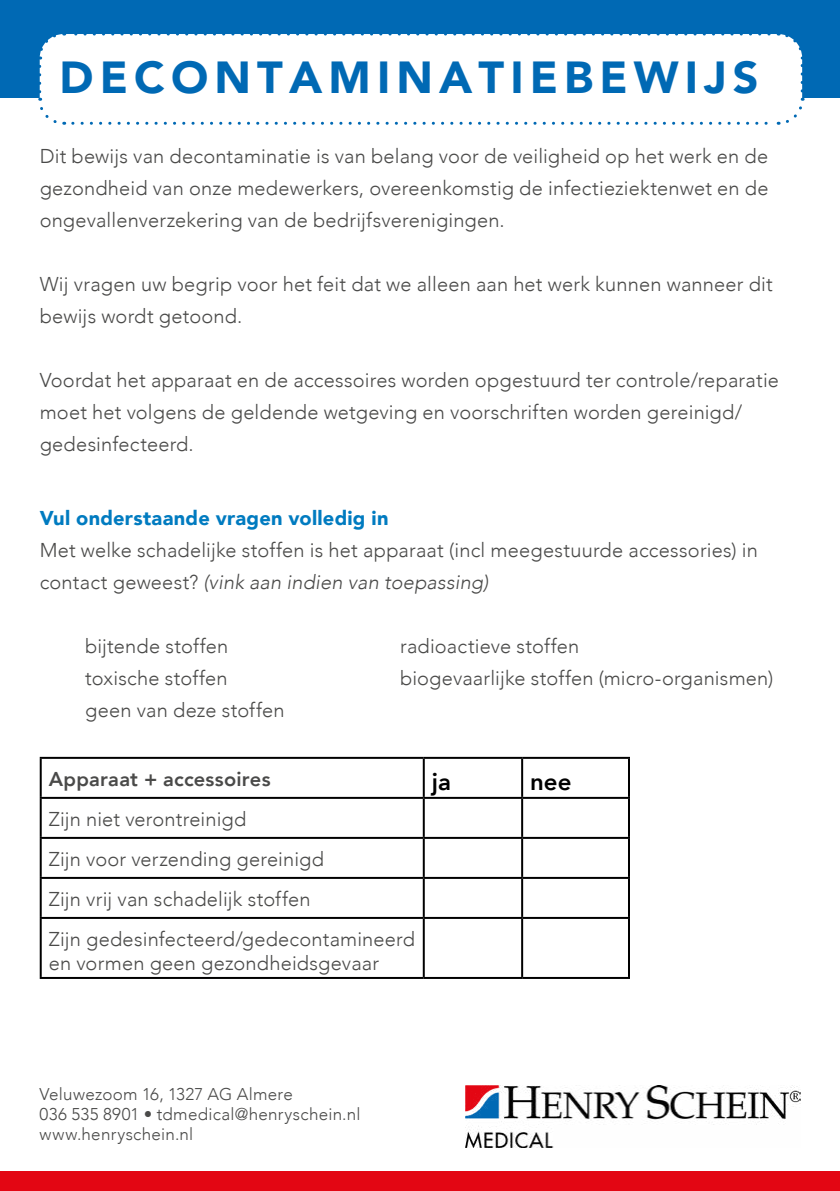
<style>
.page{position:relative;width:840px;height:1191px;background:#fff}
.page>*{position:absolute;margin:0;border:0;box-sizing:border-box;transform-origin:0 0}
.t1{font:900 44.8px "Avenir";letter-spacing:.135em;color:#0069b4}
.t2{font:800 24px "Avenir";color:#000}
.t3{font:300 20px/32px "Avenir";letter-spacing:.01em;color:#4a4a49}
.t4{font:900 20px "Avenir";letter-spacing:.015em;color:#007bc0}
.t5{font:800 20px "Avenir";letter-spacing:.01em;color:#4a4a49}
.t6{font:300 17px "Avenir";letter-spacing:.015em;color:#4a4a49}
.s1{font-style:italic}
</style>
<div class="page">
<hr style="left:40px;top:757px;width:383px;height:2px;background:#000">
<hr style="left:40px;top:759px;width:2px;height:38px;background:#000">
<hr style="left:423px;top:757px;width:99px;height:2px;background:#000">
<hr style="left:422px;top:759px;width:2px;height:38px;background:#000">
<hr style="left:522px;top:757px;width:107px;height:2px;background:#000">
<hr style="left:521px;top:759px;width:2px;height:38px;background:#000">
<hr style="left:627px;top:759px;width:2px;height:38px;background:#000">
<hr style="left:40px;top:797px;width:383px;height:2px;background:#000">
<hr style="left:40px;top:799px;width:2px;height:38px;background:#000">
<hr style="left:423px;top:797px;width:99px;height:2px;background:#000">
<hr style="left:422px;top:799px;width:2px;height:38px;background:#000">
<hr style="left:522px;top:797px;width:107px;height:2px;background:#000">
<hr style="left:521px;top:799px;width:2px;height:38px;background:#000">
<hr style="left:627px;top:799px;width:2px;height:38px;background:#000">
<hr style="left:40px;top:837px;width:383px;height:2px;background:#000">
<hr style="left:40px;top:839px;width:2px;height:38px;background:#000">
<hr style="left:423px;top:837px;width:99px;height:2px;background:#000">
<hr style="left:422px;top:839px;width:2px;height:38px;background:#000">
<hr style="left:522px;top:837px;width:107px;height:2px;background:#000">
<hr style="left:521px;top:839px;width:2px;height:38px;background:#000">
<hr style="left:627px;top:839px;width:2px;height:38px;background:#000">
<hr style="left:40px;top:877px;width:383px;height:2px;background:#000">
<hr style="left:40px;top:879px;width:2px;height:38px;background:#000">
<hr style="left:423px;top:877px;width:99px;height:2px;background:#000">
<hr style="left:422px;top:879px;width:2px;height:38px;background:#000">
<hr style="left:522px;top:877px;width:107px;height:2px;background:#000">
<hr style="left:521px;top:879px;width:2px;height:38px;background:#000">
<hr style="left:627px;top:879px;width:2px;height:38px;background:#000">
<hr style="left:40px;top:917px;width:383px;height:2px;background:#000">
<hr style="left:40px;top:919px;width:2px;height:58px;background:#000">
<hr style="left:423px;top:917px;width:99px;height:2px;background:#000">
<hr style="left:422px;top:919px;width:2px;height:58px;background:#000">
<hr style="left:522px;top:917px;width:107px;height:2px;background:#000">
<hr style="left:521px;top:919px;width:2px;height:58px;background:#000">
<hr style="left:627px;top:919px;width:2px;height:58px;background:#000">
<hr style="left:40px;top:977px;width:383px;height:2px;background:#000">
<hr style="left:423px;top:977px;width:99px;height:2px;background:#000">
<hr style="left:522px;top:977px;width:107px;height:2px;background:#000">
<div style="left:0;top:0;width:839px;height:98px;background:#0069b4"></div>
<div style="left:40px;top:34px;width:761px;height:89px;background:#fff;border-radius:24px"></div>
<svg style="left:39px;top:34px;width:19px;height:26px"></svg>
<svg style="left:38px;top:66px;width:27px;height:59px"></svg>
<svg style="left:73px;top:98px;width:731px;height:27px"></svg>
<svg style="left:777px;top:34px;width:26px;height:57px"></svg>
<svg style="left:64px;top:34px;width:704px;height:2px"></svg>
<div style="left:0;top:1171px;width:839px;height:20px;background:#e30613"></div>
<img style="left:465px;top:1085px;width:335px;height:62px">
<p class="t1" style="left:60px;top:39px;width:700px">DECONTAMINATIEBEWIJS</p>
<p class="t3" style="left:40px;top:140px;width:730px;text-align:justify">Dit bewijs van decontaminatie is van belang voor de veiligheid op het werk en de gezondheid van onze medewerkers, overeenkomstig de infectieziektenwet en de ongevallenverzekering van de bedrijfsverenigingen.</p>
<p class="t3" style="left:40px;top:268px;width:734px">Wij vragen uw begrip voor het feit dat we alleen aan het werk kunnen wanneer dit bewijs wordt getoond.</p>
<p class="t3" style="left:40px;top:364px;width:740px">Voordat het apparaat en de accessoires worden opgestuurd ter controle/reparatie moet het volgens de geldende wetgeving en voorschriften worden gereinigd/ gedesinfecteerd.</p>
<p class="t4" style="left:40px;top:500px;width:350px">Vul onderstaande vragen volledig in</p>
<p class="t3" style="left:40px;top:534px;width:719px">Met welke schadelijke stoffen is het apparaat (incl meegestuurde accessories) in contact geweest? <span class="s1">(vink aan indien van toepassing)</span></p>
<p class="t3" style="left:85px;top:630px;width:145px">bijtende stoffen</p>
<p class="t3" style="left:400px;top:630px;width:181px">radioactieve stoffen</p>
<p class="t3" style="left:85px;top:662px;width:144px">toxische stoffen</p>
<p class="t3" style="left:400px;top:662px;width:374px">biogevaarlijke stoffen (micro-organismen)</p>
<p class="t3" style="left:85px;top:694px;width:201px">geen van deze stoffen</p>
<p class="t5" style="left:49px;top:763px;width:223px">Apparaat + accessoires</p>
<p class="t2" style="left:431px;top:763px;width:21px">ja</p>
<p class="t2" style="left:530px;top:763px;width:43px">nee</p>
<p class="t3" style="left:49px;top:803px;width:199px">Zijn niet verontreinigd</p>
<p class="t3" style="left:49px;top:843px;width:276px">Zijn voor verzending gereinigd</p>
<p class="t3" style="left:49px;top:883px;width:263px">Zijn vrij van schadelijk stoffen</p>
<p class="t3" style="left:49px;top:927px;width:367px;line-height:24px">Zijn gedesinfecteerd/gedecontamineerd en vormen geen gezondheidsgevaar</p>
<p class="t6" style="left:40px;top:1084px;width:254px">Veluwezoom 16, 1327 AG Almere</p>
<p class="t6" style="left:40px;top:1104px;width:322px">036 535 8901 • tdmedical@henryschein.nl</p>
<p class="t6" style="left:40px;top:1124px;width:155px">www.henryschein.nl</p>
</div>
